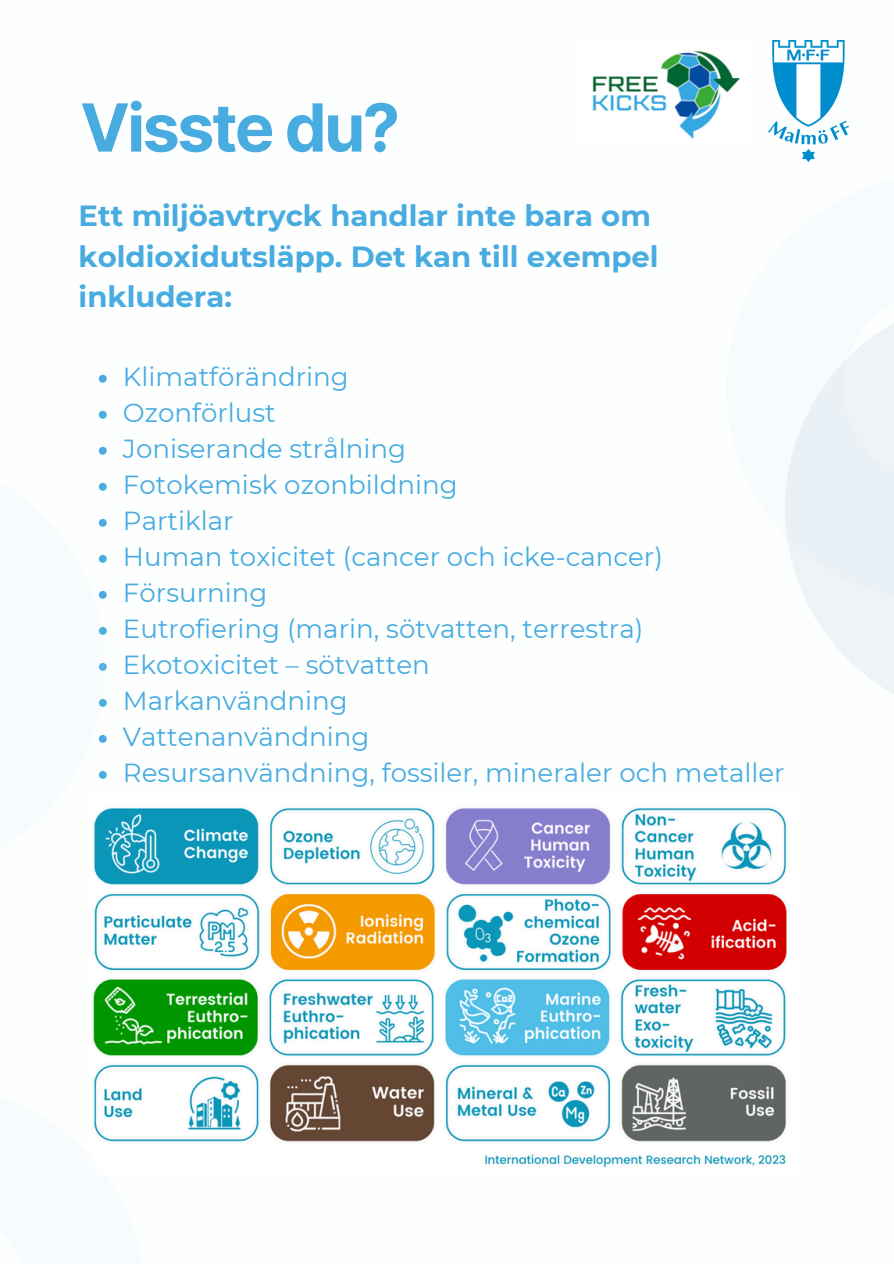
<style>
.page{position:relative;width:894px;height:1264px;background:#fff}
.page>*{position:absolute;margin:0;border:0;box-sizing:border-box;transform-origin:0 0}
.t1{font:700 66.3px "Inter";letter-spacing:-.04em;color:#48ace1}
.t2{font:700 29.1px/40.5px "Montserrat";color:#48ace1}
.t3{font:26.1px "Montserrat";color:#48ace1}
</style>
<div class="page">
<div style="left:784px;top:295px;width:109px;height:426px;background:linear-gradient(to right,#feffff,#f0f5f8)"></div>
<svg style="left:99px;top:375px;width:8px;height:7px"></svg>
<svg style="left:99px;top:411px;width:8px;height:7px"></svg>
<svg style="left:99px;top:447px;width:8px;height:7px"></svg>
<svg style="left:105px;top:483px;width:2px;height:7px"></svg>
<svg style="left:105px;top:519px;width:2px;height:7px"></svg>
<svg style="left:105px;top:555px;width:2px;height:7px"></svg>
<svg style="left:105px;top:591px;width:2px;height:7px"></svg>
<svg style="left:105px;top:627px;width:2px;height:7px"></svg>
<svg style="left:105px;top:663px;width:2px;height:7px"></svg>
<svg style="left:105px;top:699px;width:2px;height:7px"></svg>
<svg style="left:105px;top:735px;width:2px;height:7px"></svg>
<svg style="left:105px;top:771px;width:2px;height:7px"></svg>
<div style="left:726px;top:175px;width:167px;height:426px;background:linear-gradient(to right,#fcfefe,#edf4f8)"></div>
<div style="left:0;top:452px;width:105px;height:426px;background:#f8fbfd"></div>
<img style="left:93px;top:808px;width:694px;height:360px">
<div style="left:0;top:1086px;width:146px;height:177px;background:#f8fbfd"></div>
<img style="left:768px;top:41px;width:80px;height:120px">
<img style="left:592px;top:50px;width:148px;height:89px">
<p class="t1" style="left:80px;top:88px;width:321px">Visste du?</p>
<p class="t2" style="left:79px;top:195px;width:581px">Ett miljöavtryck handlar inte bara om koldioxidutsläpp. Det kan till exempel inkludera:</p>
<h1 class="t3" style="left:123px;top:361px;width:227px">Klimatförändring</h1>
<h2 class="t3" style="left:123px;top:397px;width:154px">Ozonförlust</h2>
<p class="t3" style="left:123px;top:433px;width:284px">Joniserande strålning</p>
<p class="t3" style="left:123px;top:469px;width:336px">Fotokemisk ozonbildning</p>
<p class="t3" style="left:123px;top:505px;width:112px">Partiklar</p>
<p class="t3" style="left:123px;top:541px;width:541px">Human toxicitet (cancer och icke-cancer)</p>
<p class="t3" style="left:123px;top:577px;width:146px">Försurning</p>
<p class="t3" style="left:123px;top:613px;width:522px">Eutrofiering (marin, sötvatten, terrestra)</p>
<p class="t3" style="left:123px;top:649px;width:308px">Ekotoxicitet – sötvatten</p>
<p class="t3" style="left:123px;top:685px;width:226px">Markanvändning</p>
<p class="t3" style="left:123px;top:721px;width:248px">Vattenanvändning</p>
<p class="t3" style="left:123px;top:757px;width:663px">Resursanvändning, fossiler, mineraler och metaller</p>
</div>
